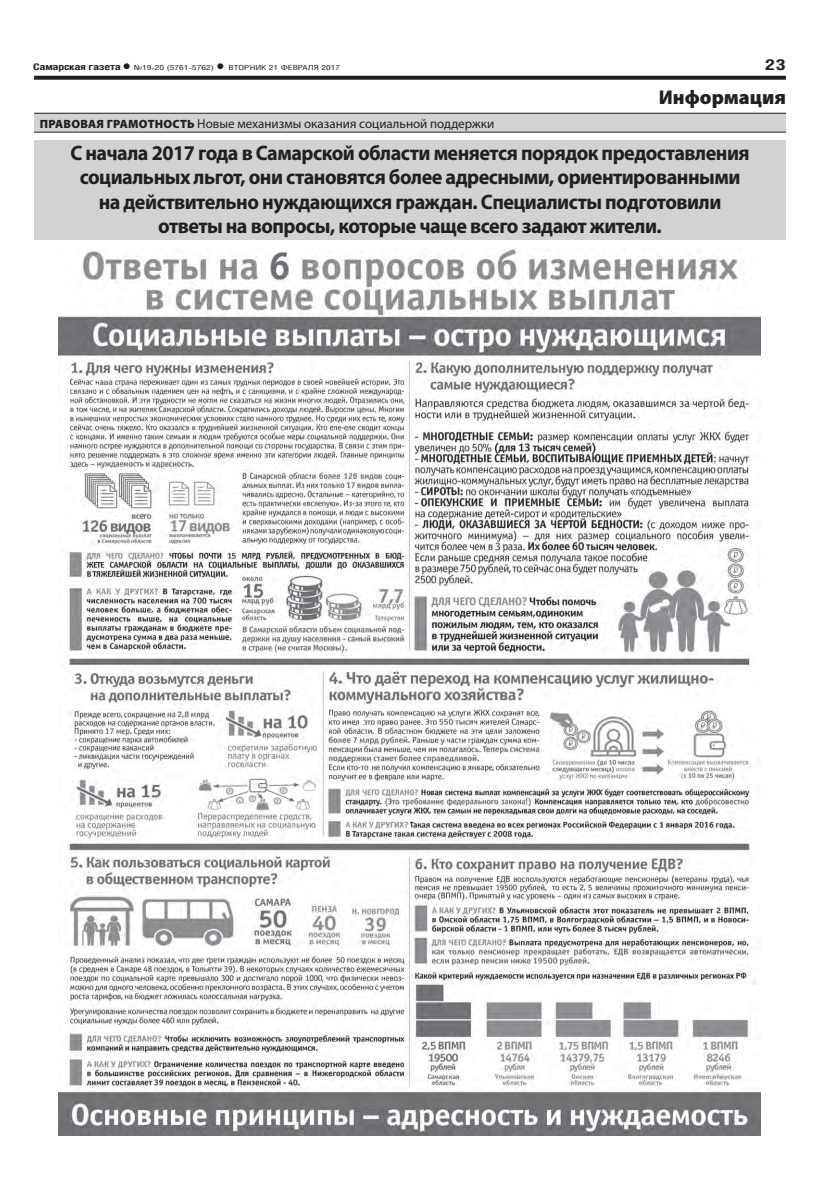
<style>
.page{position:relative;width:820px;height:1191px;background:#fff}
.page>*{position:absolute;margin:0;border:0;box-sizing:border-box;transform-origin:0 0}
.t1{font:700 21px/24px "Myriad Pro";letter-spacing:-.025em;color:#231f20;text-align:center;scale:.96 1}
.рубрика{font:900 20px "Myriad Pro";color:#231f20}
.t2{font:700 15px "Helios Cond";color:#231f20;scale:1.4 1}
.t3{font:13px "Myriad Pro";color:#231f20}
.t4{font:700 9px "Helios Cond";letter-spacing:-.02em;color:#231f20;scale:1.4 1}
.t5{font:7px "Helios Cond";color:#231f20;scale:1.4 1}
.s1{font-size:16px}
.s2{font-weight:700;font-size:16px}
.s3{font-weight:900;font-size:12px}
</style>
<div class="page">
<svg style="left:34px;top:76px;width:751px;height:4px;background:#322f2f"></svg>
<div style="left:34px;top:113px;width:751px;height:19px;background:#d1d2d4"></div>
<hr style="left:34px;top:113px;width:751px;height:1px;background:#231f20">
<hr style="left:34px;top:132px;width:751px;height:1px;background:#231f20">
<div style="left:34px;top:140px;width:751px;height:99px;background:#d1d2d4"></div>
<img style="left:58px;top:248px;width:702px;height:887px">
<p class="t4" style="left:33px;top:61px;width:71px">Самарская газета<span class="s1">•</span></p>
<p class="t5" style="left:134px;top:63px;width:149px">№19-20 (5761-5762) <span class="s2">•</span> ВТОРНИК 21 ФЕВРАЛЯ 2017</p>
<p class="t2" style="left:764px;top:55px;width:17px">23</p>
<p class="рубрика" style="left:658px;top:85px;width:128px">Информация</p>
<p class="t2" style="left:34px;top:56px;width:9px">6</p>
<p class="t3" style="left:40px;top:116px;width:455px"><span class="s3">ПРАВОВАЯ ГРАМОТНОСТЬ</span> Новые механизмы оказания социальной поддержки</p>
<p class="t1" style="left:70px;top:141px;width:709px">С начала 2017 года в Самарской области меняется порядок предоставления социальных льгот, они становятся более адресными, ориентированными на действительно нуждающихся граждан. Специалисты подготовили ответы на вопросы, которые чаще всего задают жители.</p>
</div>
